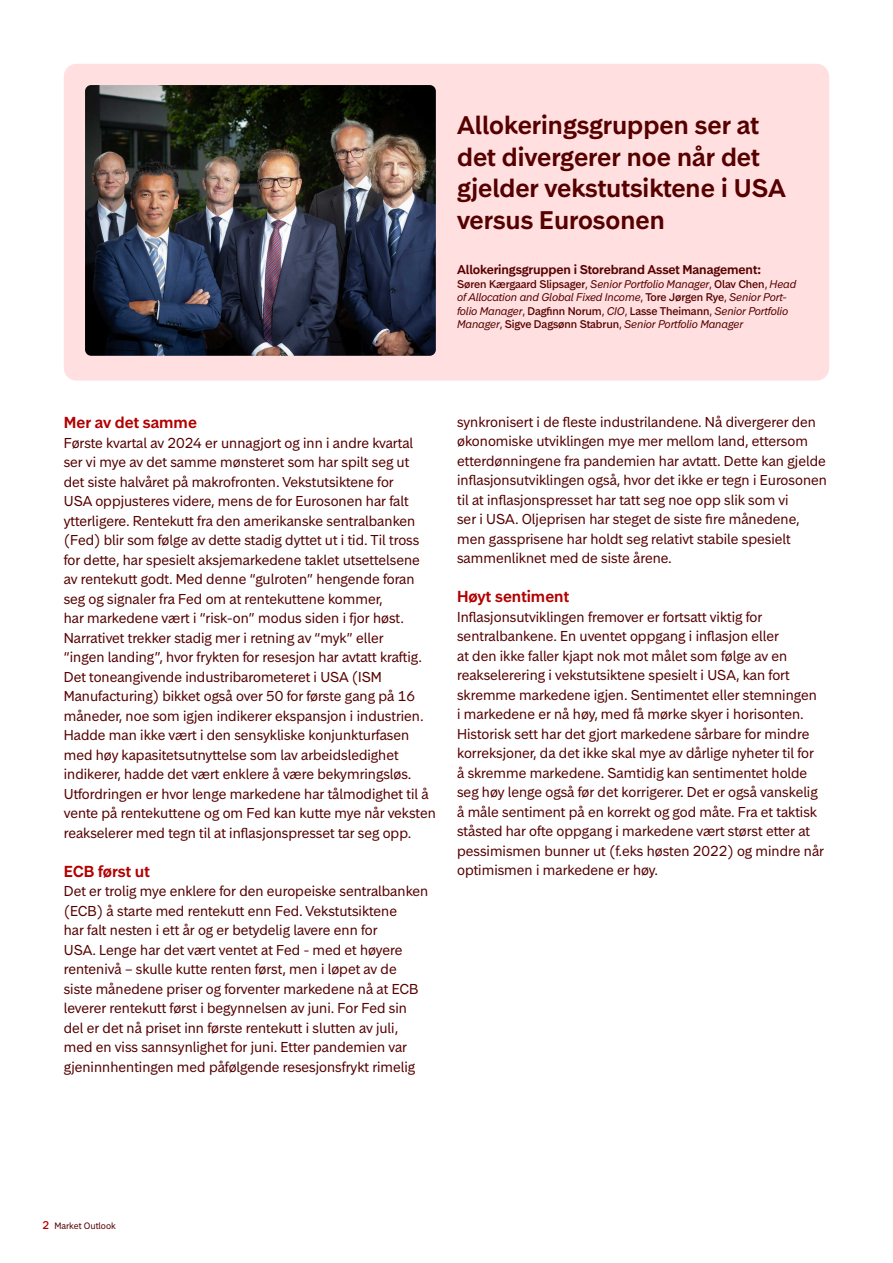
<style>
.page{position:relative;width:893px;height:1263px;background:#fff}
.page>*{position:absolute;margin:0;border:0;box-sizing:border-box;transform-origin:0 0}
.text-allokeringsgruppen{font:600 24px/31.5px "Storebrand Text";color:#560000}
.mellanrubrik-1-2024{font:600 15px "Storebrand Text";color:#b20000}
.brödtext-2-u-avstånd-2024{font:13.5px/19.5px "Storebrand Text";color:#560000}
.brödtext-1-2024{font:13.5px/19.5px "Storebrand Text";color:#560000}
.fotnot-bildtext-2024{font:600 12px "Storebrand Text";letter-spacing:-.01em;color:#560000}
.fotnot-bildtext-2024-2{font:italic 10.5px/13.5px "Storebrand Text";letter-spacing:-.01em;color:#560000}
.t1{font:8.7px "Storebrand Text";color:#560000}
.s1{font-weight:500;font-style:normal}
.s2{font-style:normal}
.s3{font-weight:500;font-size:10.5px;color:#b20000}
</style>
<div class="page">
<div style="left:64px;top:64px;width:765px;height:317px;background:#ffdfdf;border-radius:13px"></div>
<img style="left:85px;top:85px;width:351px;height:271px">
<p class="text-allokeringsgruppen" style="left:457px;top:109px;width:330px">Allokeringsgruppen ser at det divergerer noe når det gjelder vekstutsiktene i USA versus Eurosonen</p>
<p class="fotnot-bildtext-2024" style="left:457px;top:261px;width:305px">Allokeringsgruppen i Storebrand Asset Management:</p>
<p class="fotnot-bildtext-2024-2" style="left:457px;top:277px;width:341px"><span class="s1">Søren Kærgaard Slipsager</span><span class="s2">,</span> Senior Portfolio Manager<span class="s2">,</span> <span class="s1">Olav Chen</span><span class="s2">,</span> Head of Allocation and Global Fixed Income<span class="s2">,</span> <span class="s1">Tore Jørgen Rye</span><span class="s2">,</span> Senior Port&shy;folio Manager<span class="s2">,</span> <span class="s1">Dagfinn Norum</span><span class="s2">,</span> CIO<span class="s2">,</span> <span class="s1">Lasse Theimann</span><span class="s2">,</span> Senior Portfolio Manager<span class="s2">,</span> <span class="s1">Sigve Dagsønn Stabrun</span><span class="s2">,</span> Senior Portfolio Manager</p>
<p class="mellanrubrik-1-2024" style="left:64px;top:412px;width:135px">Mer av det samme</p>
<p class="brödtext-2-u-avstånd-2024" style="left:64px;top:433px;width:374px">Første kvartal av 2024 er unnagjort og inn i andre kvartal<br>ser vi mye av det samme mønsteret som har spilt seg ut<br>det siste halvåret på makrofronten. Vekstutsiktene for<br>USA oppjusteres videre, mens de for Eurosonen har falt ytterligere. Rentekutt fra den amerikanske sentralbanken (Fed) blir som følge av dette stadig dyttet ut i tid. Til tross for dette, har spesielt aksjemarkedene taklet utsettelsene av rentekutt godt. Med denne “gulroten” hengende foran seg og signaler fra Fed om at rentekuttene kommer,<br>har markedene vært i “risk-on” modus siden i fjor høst.<br>Narrativet trekker stadig mer i retning av “myk” eller<br>“ingen landing”, hvor frykten for resesjon har avtatt kraftig.<br>Det toneangivende industribarometeret i USA (ISM Manufacturing) bikket også over 50 for første gang på 16 måneder, noe som igjen indikerer ekspansjon i industrien.<br>Hadde man ikke vært i den sensykliske konjunkturfasen med høy kapasitetsutnyttelse som lav arbeidsledighet indikerer, hadde det vært enklere å være bekymringsløs.<br>Utfordringen er hvor lenge markedene har tålmodighet til å vente på rentekuttene og om Fed kan kutte mye når veksten reakselerer med tegn til at inflasjonspresset tar seg opp.</p>
<p class="mellanrubrik-1-2024" style="left:64px;top:861px;width:87px">ECB først ut</p>
<p class="brödtext-2-u-avstånd-2024" style="left:64px;top:881px;width:366px">Det er trolig mye enklere for den europeiske sentralbanken (ECB) å starte med rentekutt enn Fed. Vekstutsiktene<br>har falt nesten i ett år og er betydelig lavere enn for<br>USA. Lenge har det vært ventet at Fed - med et høyere rentenivå – skulle kutte renten først, men i løpet av de siste månedene priser og forventer markedene nå at ECB leverer rentekutt først i begynnelsen av juni. For Fed sin del er det nå priset inn første rentekutt i slutten av juli, med en viss sannsynlighet for juni. Etter pandemien var gjeninnhentingen med påfølgende resesjonsfrykt rimelig</p>
<p class="brödtext-2-u-avstånd-2024" style="left:457px;top:412px;width:371px">synkronisert i de fleste industrilandene. Nå divergerer den økonomiske utviklingen mye mer mellom land, ettersom etterdønningene fra pandemien har avtatt. Dette kan gjelde inflasjonsutviklingen også, hvor det ikke er tegn i Eurosonen til at inflasjonspresset har tatt seg noe opp slik som vi<br>ser i USA. Oljeprisen har steget de siste fire månedene, men gassprisene har holdt seg relativt stabile spesielt sammenliknet med de siste årene.</p>
<p class="mellanrubrik-1-2024" style="left:457px;top:586px;width:113px">Høyt sentiment</p>
<p class="brödtext-1-2024" style="left:457px;top:607px;width:368px">Inflasjonsutviklingen fremover er fortsatt viktig for sentralbankene. En uventet oppgang i inflasjon eller<br>at den ikke faller kjapt nok mot målet som følge av en reakselerering i vekstutsiktene spesielt i USA, kan fort skremme markedene igjen. Sentimentet eller stemningen<br>i markedene er nå høy, med få mørke skyer i horisonten.<br>Historisk sett har det gjort markedene sårbare for mindre korreksjoner, da det ikke skal mye av dårlige nyheter til for å skremme markedene. Samtidig kan sentimentet holde seg høy lenge også før det korrigerer. Det er også vanskelig å måle sentiment på en korrekt og god måte. Fra et taktisk ståsted har ofte oppgang i markedene vært størst etter at pessimismen bunner ut (f.eks høsten 2022) og mindre når optimismen i markedene er høy.</p>
<p class="t1" style="left:43px;top:1220px;width:75px"><span class="s3">2</span> Market Outlook</p>
</div>
